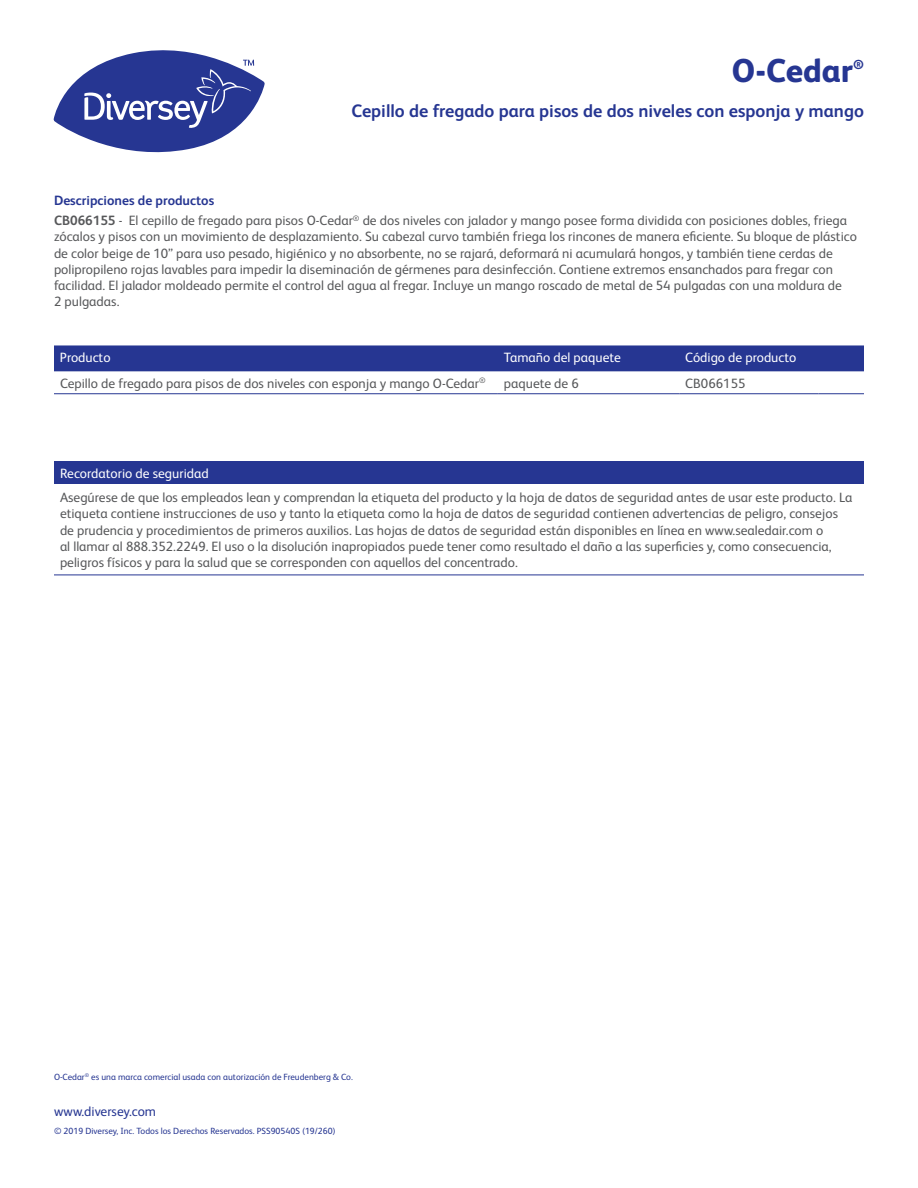
<style>
.page{position:relative;width:918px;height:1188px;background:#fff}
.page>*{position:absolute;margin:0;border:0;box-sizing:border-box;transform-origin:0 0}
.Fancy_Name_page_2{font:800 33px "FS Albert Pro";color:#263692}
.Product_Descriptor_p{font:700 18px "FS Albert Pro";color:#263692}
.Body_text{font:13.5px/16.2px "FS Albert Pro";color:#57585a}
.t1{font:13.5px "FS Albert Pro";color:#fff}
.Section_headings{font:700 13.5px "FS Albert Pro";color:#263692}
.t2{font:13.5px "FS Albert Pro";color:#263692}
.Fancy_Name_page_2-2{font:800 13.05px "FS Albert Pro";color:#263692}
.t3{font:9px "FS Albert Pro";color:#263692}
.s1{font-weight:700}
</style>
<div class="page">
<div style="left:54px;top:345px;width:810px;height:26px;background:#263692"></div>
<hr style="left:54px;top:393px;width:444px;height:1px;background:#263692">
<hr style="left:498px;top:393px;width:181px;height:1px;background:#263692">
<hr style="left:679px;top:393px;width:140px;height:1px;background:#263692">
<hr style="left:819px;top:393px;width:45px;height:1px;background:#263692">
<div style="left:54px;top:461px;width:810px;height:23px;background:#263692"></div>
<hr style="left:54px;top:575px;width:810px;height:1px;background:#263692">
<svg style="left:53px;top:50px;width:212px;height:103px"></svg>
<p class="Fancy_Name_page_2" style="left:732px;top:45px;width:123px">O-Cedar</p>
<p class="Fancy_Name_page_2-2" style="left:853px;top:54px;width:12px">®</p>
<p class="Product_Descriptor_p" style="left:351px;top:99px;width:514px">Cepillo de fregado para pisos de dos niveles con esponja y mango</p>
<p class="Section_headings" style="left:54px;top:191px;width:162px">Descripciones de productos</p>
<p class="Body_text" style="left:54px;top:212px;width:804px"><span class="s1">CB066155</span> - El cepillo de fregado para pisos O-Cedar<sup>®</sup> de dos niveles con jalador y mango posee forma dividida con posiciones dobles, friega zócalos y pisos con un movimiento de desplazamiento. Su cabezal curvo también friega los rincones de manera eficiente. Su bloque de plástico de color beige de 10” para uso pesado, higiénico y no absorbente, no se rajará, deformará ni acumulará hongos, y también tiene cerdas de polipropileno rojas lavables para impedir la diseminación de gérmenes para desinfección. Contiene extremos ensanchados para fregar con facilidad. El jalador moldeado permite el control del agua al fregar. Incluye un mango roscado de metal de 54 pulgadas con una moldura de<br>2 pulgadas.</p>
<p class="t1" style="left:60px;top:348px;width:52px">Producto</p>
<p class="t1" style="left:504px;top:348px;width:118px">Tamaño del paquete</p>
<p class="t1" style="left:685px;top:348px;width:113px">Código de producto</p>
<p class="Body_text" style="left:60px;top:374px;width:427px">Cepillo de fregado para pisos de dos niveles con esponja y mango O-Cedar<sup>®</sup></p>
<p class="Body_text" style="left:504px;top:374px;width:76px">paquete de 6</p>
<p class="Body_text" style="left:685px;top:374px;width:62px">CB066155</p>
<p class="t1" style="left:60px;top:464px;width:150px">Recordatorio de seguridad</p>
<p class="Body_text" style="left:60px;top:488px;width:794px">Asegúrese de que los empleados lean y comprendan la etiqueta del producto y la hoja de datos de seguridad antes de usar este producto. La etiqueta contiene instrucciones de uso y tanto la etiqueta como la hoja de datos de seguridad contienen advertencias de peligro, consejos de prudencia y procedimientos de primeros auxilios. Las hojas de datos de seguridad están disponibles en línea en www.sealedair.com o<br>al llamar al 888.352.2249. El uso o la disolución inapropiados puede tener como resultado el daño a las superficies y, como consecuencia, peligros físicos y para la salud que se corresponden con aquellos del concentrado.</p>
<p class="t3" style="left:54px;top:1071px;width:300px">O-Cedar<sup>®</sup> es una marca comercial usada con autorización de Freudenberg &amp; Co.</p>
<p class="t2" style="left:54px;top:1102px;width:104px">www.diversey.com</p>
<p class="t3" style="left:54px;top:1125px;width:283px">© 2019 Diversey, Inc. Todos los Derechos Reservados. PSS90540S (19/260)</p>
</div>
